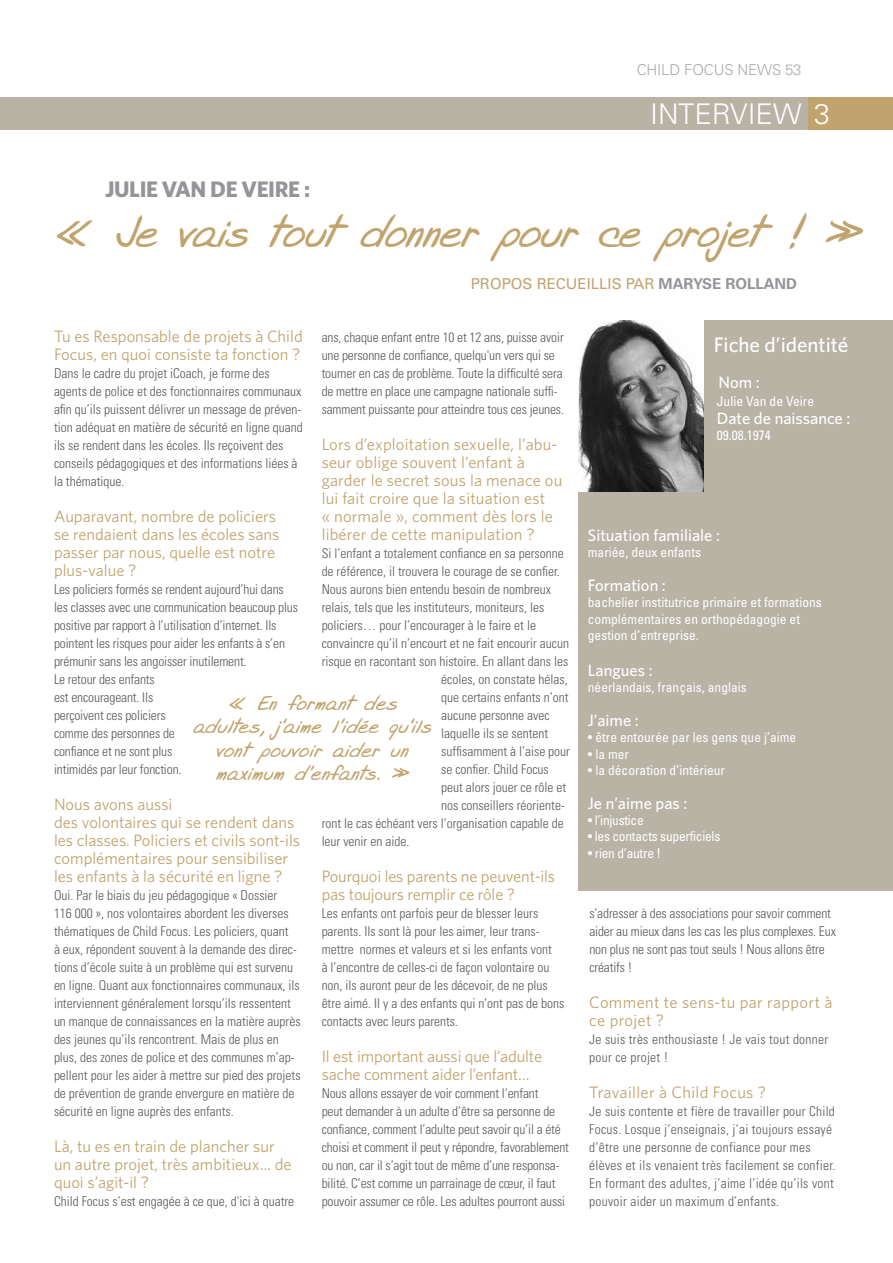
<style>
.page{position:relative;width:893px;height:1263px;background:#fff}
.page>*{position:absolute;margin:0;border:0;box-sizing:border-box;transform-origin:0 0}
.t1{font:42px "Adelyne";letter-spacing:-.03em;color:#c1a36d}
.t2{font:300 28.5px "Univers LT Std";color:#fff}
.t3{font:700 22.5px "Whitney";letter-spacing:-.02em;color:#939598}
.t4{font:500 21px "Whitney";color:#fff}
.t5{font:19.5px/23.4px "Adelyne";color:#c1a36d;text-align:center}
.t6{font:16.5px/18px "Whitney";color:#c1a36d}
.t7{font:500 16.5px "Whitney";color:#fff}
.t8{font:16.5px/18px "Whitney";letter-spacing:.02em;color:#c1a36d}
.t9{font:15px "Univers LT Std";color:#c1a36d}
.t10{font:300 15px "Univers LT Std";letter-spacing:-.01em;color:#a7a9ac}
.t11{font:300 condensed 13.5px/18px "Univers LT Std";color:#58595b}
.t12{font:300 condensed 13.5px/18px "Univers LT Std";letter-spacing:.02em;color:#58595b}
.t13{font:condensed 13.5px/16.2px "Univers LT Std";color:#fff}
.t14{font:condensed 13.5px "Univers LT Std";letter-spacing:-.02em;color:#fff}
.s1{font-weight:700;color:#939598}
</style>
<div class="page">
<div style="left:806px;top:97px;width:87px;height:33px;background:#c1a36d"></div>
<div style="left:0;top:97px;width:808px;height:33px;background:#b8b3a5"></div>
<div style="left:578px;top:320px;width:315px;height:571px;background:#b8b3a5"></div>
<img style="left:578px;top:320px;width:126px;height:172px">
<p class="t10" style="left:637px;top:60px;width:166px">CHILD FOCUS NEWS 53</p>
<h2 class="t2" style="left:650px;top:97px;width:182px">INTERVIEW 3</h2>
<h3 class="t3" style="left:105px;top:174px;width:206px">JULIE VAN DE VEIRE :</h3>
<h1 class="t1" style="left:54px;top:212px;width:811px">« Je vais tout donner pour ce projet ! »</h1>
<p class="t9" style="left:471px;top:275px;width:328px">PROPOS RECUEILLIS PAR <span class="s1">MARYSE ROLLAND</span></p>
<p class="t6" style="left:54px;top:327px;width:250px">Tu es Responsable de projets à Child<br>Focus, en quoi consiste ta fonction ?</p>
<p class="t11" style="left:54px;top:364px;width:250px">Dans le cadre du projet iCoach, je forme des agents de police et des fonctionnaires communaux afin qu’ils puissent délivrer un message de préven&shy;tion adéquat en matière de sécurité en ligne quand ils se rendent dans les écoles. Ils reçoivent des conseils pédagogiques et des informations liées à la thématique.</p>
<p class="t6" style="left:54px;top:507px;width:227px">Auparavant, nombre de policiers se rendaient dans les écoles sans passer par nous, quelle est notre plus-value ?</p>
<p class="t11" style="left:54px;top:580px;width:246px">Les policiers formés se rendent aujourd’hui dans les classes avec une communication beaucoup plus positive par rapport à l’utilisation d’internet. Ils pointent les risques pour aider les enfants à s’en prémunir sans les angoisser inutilement.<br>Le retour des enfants<br>est encourageant. Ils<br>perçoivent ces policiers<br>comme des personnes de<br>confiance et ne sont plus<br>intimidés par leur fonction.</p>
<p class="t6" style="left:54px;top:795px;width:248px">Nous avons aussi<br>des volontaires qui se rendent dans les classes. Policiers et civils sont-ils complémentaires pour sensibiliser les enfants à la sécurité en ligne ?</p>
<p class="t11" style="left:54px;top:886px;width:248px">Oui. Par le biais du jeu pédagogique « Dossier<br>116 000 », nos volontaires abordent les diverses thématiques de Child Focus. Les policiers, quant<br>à eux, répondent souvent à la demande des direc&shy;tions d’école suite à un problème qui est survenu en ligne. Quant aux fonctionnaires communaux, ils interviennent généralement lorsqu’ils ressentent un manque de connaissances en la matière auprès des jeunes qu’ils rencontrent. Mais de plus en plus, des zones de police et des communes m’ap&shy;pellent pour les aider à mettre sur pied des projets de prévention de grande envergure en matière de sécurité en ligne auprès des enfants.</p>
<p class="t6" style="left:54px;top:1137px;width:239px">Là, tu es en train de plancher sur un autre projet, très ambitieux… de quoi s’agit-il ?</p>
<p class="t11" style="left:54px;top:1192px;width:242px">Child Focus s’est engagée à ce que, d'ici à quatre</p>
<p class="t11" style="left:322px;top:328px;width:244px">ans, chaque enfant entre 10 et 12 ans, puisse avoir une personne de confiance, quelqu'un vers qui se tourner en cas de problème. Toute la difficulté sera de mettre en place une campagne nationale suffi&shy;samment puissante pour atteindre tous ces jeunes.</p>
<p class="t6" style="left:322px;top:435px;width:242px">Lors d’exploitation sexuelle, l’abu&shy;seur oblige souvent l’enfant à garder le secret sous la menace ou lui fait croire que la situation est<br>« normale », comment dès lors le libérer de cette manipulation ?</p>
<p class="t11" style="left:322px;top:544px;width:244px">Si l’enfant a totalement confiance en sa personne</p>
<p class="t11" style="left:322px;top:562px;width:240px">de référence, il trouvera le courage de se confier.</p>
<p class="t11" style="left:322px;top:580px;width:231px">Nous aurons bien entendu besoin de nombreux</p>
<p class="t11" style="left:322px;top:598px;width:224px">relais, tels que les instituteurs, moniteurs, les</p>
<p class="t11" style="left:322px;top:616px;width:216px">policiers… pour l’encourager à le faire et le</p>
<p class="t11" style="left:322px;top:634px;width:249px">convaincre qu’il n’encourt et ne fait encourir aucun</p>
<p class="t11" style="left:322px;top:652px;width:248px">risque en racontant son histoire. En allant dans les</p>
<p class="t11" style="left:441px;top:670px;width:128px">écoles, on constate hélas,</p>
<p class="t11" style="left:441px;top:688px;width:129px">que certains enfants n’ont</p>
<p class="t11" style="left:441px;top:706px;width:110px">aucune personne avec</p>
<p class="t11" style="left:441px;top:724px;width:109px">laquelle ils se sentent</p>
<p class="t11" style="left:441px;top:742px;width:130px">suffisamment à l’aise pour</p>
<p class="t11" style="left:441px;top:760px;width:109px">se confier. Child Focus</p>
<p class="t11" style="left:441px;top:778px;width:127px">peut alors jouer ce rôle et</p>
<p class="t11" style="left:441px;top:796px;width:125px">nos conseillers réoriente-</p>
<p class="t11" style="left:322px;top:814px;width:244px">ront le cas échéant vers l’organisation capable de</p>
<p class="t11" style="left:322px;top:832px;width:89px">leur venir en aide.</p>
<p class="t6" style="left:322px;top:867px;width:235px">Pourquoi les parents ne peuvent-ils pas toujours remplir ce rôle ?</p>
<p class="t11" style="left:322px;top:904px;width:244px">Les enfants ont parfois peur de blesser leurs parents. Ils sont là pour les aimer, leur trans&shy;mettre normes et valeurs et si les enfants vont<br>à l’encontre de celles-ci de façon volontaire ou non, ils auront peur de les décevoir, de ne plus être aimé. Il y a des enfants qui n’ont pas de bons contacts avec leurs parents.</p>
<p class="t6" style="left:322px;top:1047px;width:222px">Il est important aussi que l’adulte sache comment aider l’enfant…</p>
<p class="t11" style="left:322px;top:1084px;width:249px">Nous allons essayer de voir comment l’enfant<br>peut demander à un adulte d’être sa personne de confiance, comment l’adulte peut savoir qu’il a été choisi et comment il peut y répondre, favorablement ou non, car il s’agit tout de même d’une responsa&shy;bilité. C’est comme un parrainage de cœur, il faut pouvoir assumer ce rôle. Les adultes pourront aussi</p>
<h3 class="t5" style="left:194px;top:694px;width:240px">« En formant des adultes, j’aime l’idée qu’ils vont pouvoir aider un maximum d’enfants. »</h3>
<h3 class="t4" style="left:714px;top:331px;width:136px">Fiche d’identité</h3>
<p class="t7" style="left:718px;top:371px;width:43px">Nom :</p>
<p class="t13" style="left:717px;top:393px;width:99px">Julie Van de Veire</p>
<p class="t7" style="left:717px;top:407px;width:135px">Date de naissance :</p>
<p class="t13" style="left:717px;top:427px;width:55px">09.08.1974</p>
<p class="t7" style="left:588px;top:524px;width:134px">Situation familiale :</p>
<p class="t13" style="left:588px;top:544px;width:115px">mariée, deux enfants</p>
<p class="t7" style="left:588px;top:575px;width:79px">Formation :</p>
<p class="t13" style="left:588px;top:594px;width:235px">bachelier institutrice primaire et formations complémentaires en orthopédagogie et gestion d’entreprise.</p>
<p class="t7" style="left:588px;top:659px;width:66px">Langues :</p>
<p class="t13" style="left:588px;top:679px;width:160px">néerlandais, français, anglais</p>
<p class="t7" style="left:588px;top:710px;width:52px">J’aime :</p>
<p class="t13" style="left:588px;top:729px;width:210px">• être entourée par les gens que j’aime</p>
<p class="t13" style="left:588px;top:745px;width:43px">• la mer</p>
<p class="t13" style="left:588px;top:762px;width:139px">• la décoration d’intérieur</p>
<p class="t7" style="left:588px;top:792px;width:101px">Je n’aime pas :</p>
<p class="t14" style="left:588px;top:812px;width:57px">• l’injustice</p>
<p class="t14" style="left:588px;top:828px;width:134px">• les contacts superficiels</p>
<p class="t14" style="left:588px;top:844px;width:75px">• rien d’autre !</p>
<p class="t11" style="left:589px;top:904px;width:248px">s’adresser à des associations pour savoir comment aider au mieux dans les cas les plus complexes. Eux non plus ne sont pas tout seuls ! Nous allons être créatifs !</p>
<p class="t8" style="left:589px;top:993px;width:245px">Comment te sens-tu par rapport à ce projet ?</p>
<p class="t12" style="left:589px;top:1030px;width:240px">Je suis très enthousiaste ! Je vais tout donner pour ce projet !</p>
<p class="t8" style="left:589px;top:1083px;width:178px">Travailler à Child Focus ?</p>
<p class="t12" style="left:589px;top:1102px;width:248px">Je suis contente et fière de travailler pour Child Focus. Losque j’enseignais, j’ai toujours essayé d’être une personne de confiance pour mes élèves et ils venaient très facilement se confier.<br>En formant des adultes, j’aime l’idée qu’ils vont pouvoir aider un maximum d’enfants.</p>
</div>
